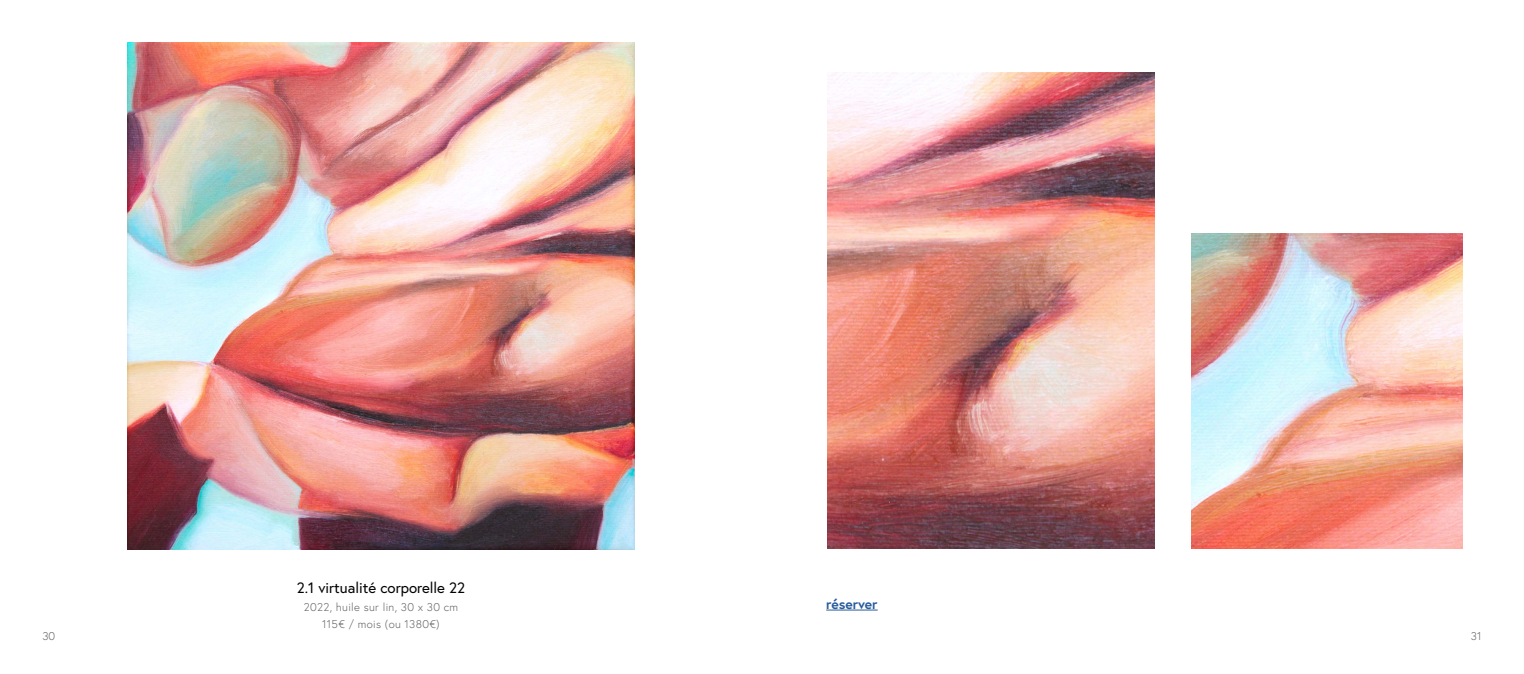
<style>
.page{position:relative;width:1524px;height:674px;background:#fff}
.page>*{position:absolute;margin:0;border:0;box-sizing:border-box;transform-origin:0 0}
.t1{font:15px "Europa";color:#020203}
.t2{font:700 13.88px "Europa";color:#275b9b}
.t3{font:300 11.25px/17.5px "Europa";letter-spacing:.03em;color:#605e5d;text-align:center}
</style>
<div class="page">
<img style="left:128px;top:43px;width:506px;height:506px">
<img style="left:1191px;top:233px;width:272px;height:315px">
<img style="left:827px;top:72px;width:328px;height:476px">
<hr style="left:826px;top:609px;width:51px;height:1px;background:#275b9b">
<h1 class="t1" style="left:297px;top:578px;width:170px">2.1 virtualité corporelle 22</h1>
<p class="t3" style="left:304px;top:597px;width:156px">2022, huile sur lin, 30 x 30 cm<br>115€ / mois (ou 1380€)</p>
<p class="t2" style="left:826px;top:594px;width:53px">réserver</p>
<p class="t3" style="left:43px;top:627px;width:14px">30</p>
<p class="t3" style="left:1471px;top:627px;width:12px">31</p>
</div>
